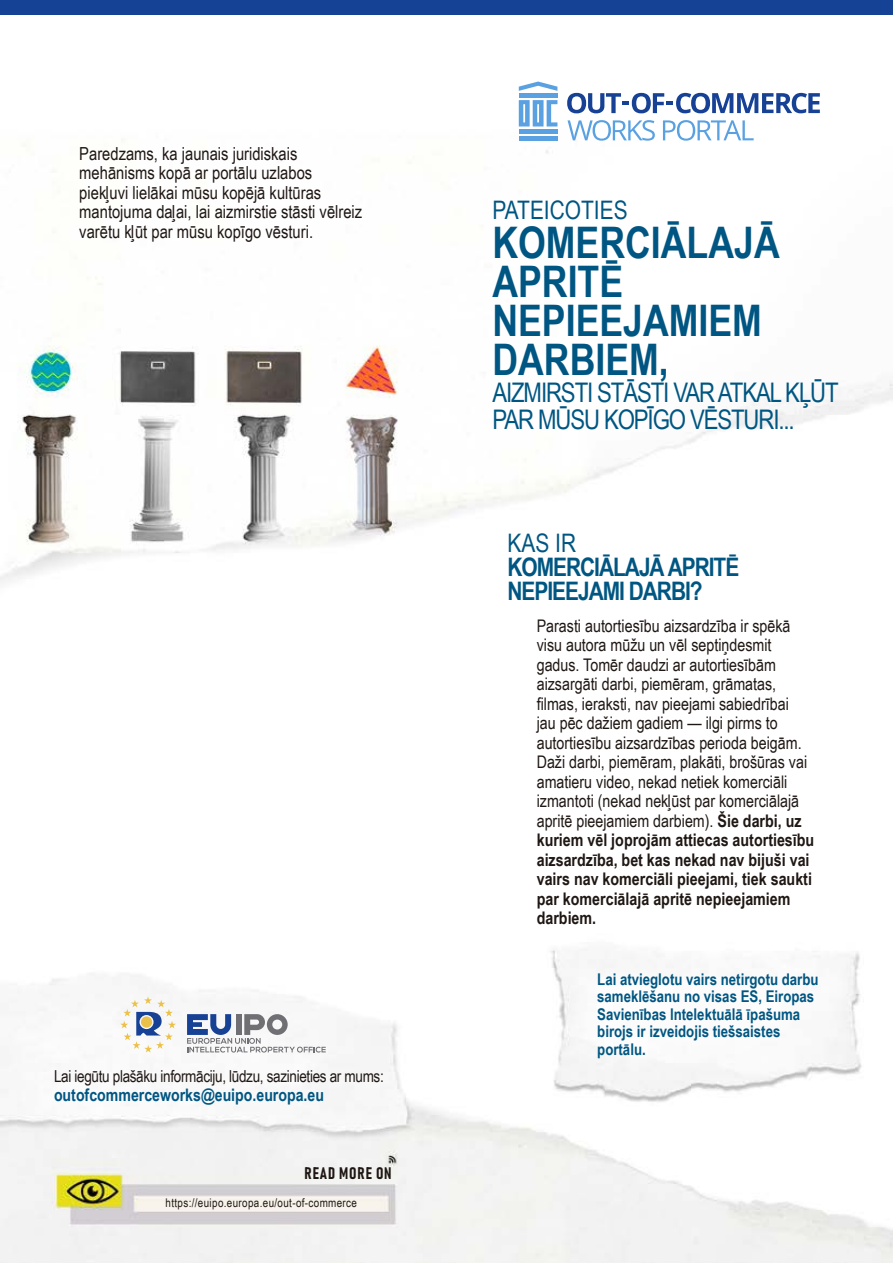
<style>
.page{position:relative;width:893px;height:1263px;background:#fff}
.page>*{position:absolute;margin:0;border:0;box-sizing:border-box;transform-origin:0 0}
.t1{font:700 43.5px/39px "Arial Narrow";color:#005682}
.t2{font:27px/27px "Arial Narrow";letter-spacing:-.04em;color:#005682}
.t3{font:700 25.5px/24px "Arial Narrow";letter-spacing:-.04em;color:#005682}
.t4{font:25.5px "Arial Narrow";color:#005682}
.t5{font:18px/19.5px "Arial Narrow";color:#1f1714}
.t6{font:17.4px/19.5px "Arial Narrow";color:#1f1714}
.t7{font:700 17.25px "Arial Narrow";color:#005682}
.t8{font:16.5px "Arial Narrow";letter-spacing:-.02em;color:#1f1714}
.t9{font:16.5px "Bahnschrift";letter-spacing:.05em;color:#1f1714}
.t10{font:700 16.2px/17.5px "Arial Narrow";color:#005682}
.t11{font:12px "Arial Narrow";letter-spacing:.03em;color:#1f1714}
.s1{font-weight:700}
</style>
<div class="page">
<img style="left:0;top:14px;width:893px;height:1249px">
<div style="left:0;top:0;width:893px;height:14px;background:#154295"></div>
<hr style="left:519px;top:129px;width:38px;height:4px;background:#5aa1e2">
<hr style="left:519px;top:136px;width:38px;height:4px;background:#5aa1e2">
<hr style="left:519px;top:93px;width:38px;height:4px;background:#5aa1e2">
<svg style="left:519px;top:82px;width:38px;height:9px"></svg>
<svg style="left:519px;top:100px;width:38px;height:26px"></svg>
<svg style="left:567px;top:93px;width:253px;height:20px"></svg>
<svg style="left:567px;top:120px;width:88px;height:21px"></svg>
<svg style="left:663px;top:120px;width:91px;height:21px"></svg>
<svg style="left:120px;top:996px;width:56px;height:56px"></svg>
<svg style="left:187px;top:1014px;width:139px;height:38px"></svg>
<p class="t5" style="left:79px;top:143px;width:284px">Paredzams, ka jaunais juridiskais mehānisms kopā ar portālu uzlabos piekļuvi lielākai mūsu kopējā kultūras mantojuma daļai, lai aizmirstie stāsti vēlreiz varētu kļūt par mūsu kopīgo vēsturi.</p>
<p class="t8" style="left:54px;top:1063px;width:331px">Lai iegūtu plašāku informāciju, lūdzu, sazinieties ar mums:</p>
<p class="t7" style="left:54px;top:1082px;width:272px">outofcommerceworks@euipo.europa.eu</p>
<p class="t9" style="left:305px;top:1163px;width:89px">READ MORE ON</p>
<p class="t11" style="left:166px;top:1193px;width:193px">https://euipo.europa.eu/out-of-commerce</p>
<h3 class="t4" style="left:492px;top:192px;width:137px">PATEICOTIES</h3>
<h1 class="t1" style="left:492px;top:221px;width:289px">KOMERCIĀLAJĀ<br>APRITĒ<br>NEPIEEJAMIEM<br>DARBIEM,</h1>
<h2 class="t2" style="left:492px;top:378px;width:348px">AIZMIRSTI STĀSTI VAR ATKAL KĻŪT<br>PAR MŪSU KOPĪGO VĒSTURI...</h2>
<h3 class="t4" style="left:507px;top:524px;width:70px">KAS IR</h3>
<h3 class="t3" style="left:507px;top:554px;width:233px">KOMERCIĀLAJĀ APRITĒ<br>NEPIEEJAMI DARBI?</h3>
<p class="t6" style="left:537px;top:615px;width:279px">Parasti autortiesību aizsardzība ir spēkā visu autora mūžu un vēl septiņdesmit gadus. Tomēr daudzi ar autortiesībām aizsargāti darbi, piemēram, grāmatas, filmas, ieraksti, nav pieejami sabiedrībai<br>jau pēc dažiem gadiem — ilgi pirms to autortiesību aizsardzības perioda beigām.<br>Daži darbi, piemēram, plakāti, brošūras vai amatieru video, nekad netiek komerciāli izmantoti (nekad nekļūst par komerciālajā apritē pieejamiem darbiem). <span class="s1">Šie darbi, uz kuriem vēl joprojām attiecas autortiesību aizsardzība, bet kas nekad nav bijuši vai vairs nav komerciāli pieejami, tiek saukti par komerciālajā apritē nepieejamiem darbiem.</span></p>
<p class="t10" style="left:597px;top:970px;width:223px">Lai atvieglotu vairs netirgotu darbu sameklēšanu no visas ES, Eiropas<br>Savienības lntelektuālā īpašuma birojs ir izveidojis tiešsaistes portālu.</p>
</div>
